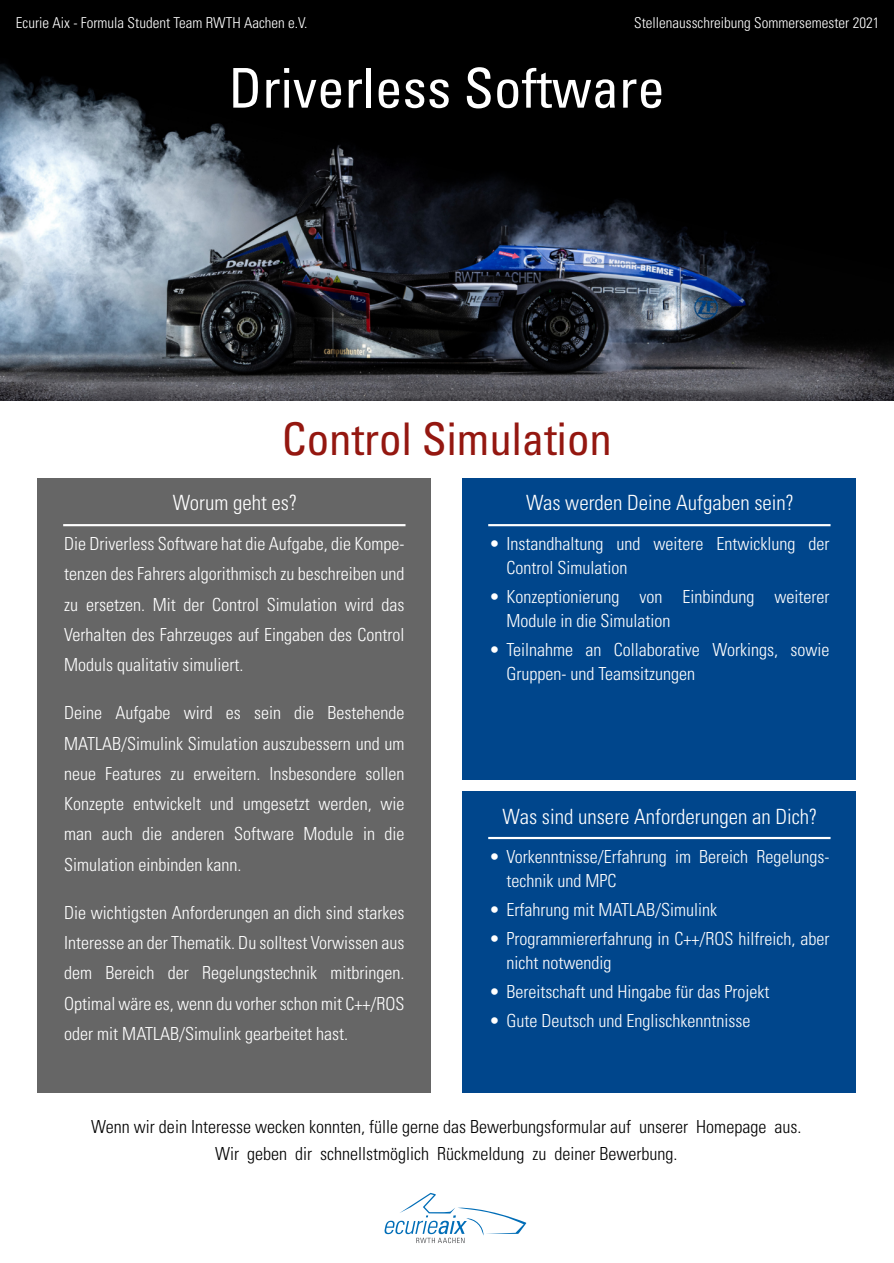
<style>
.page{position:relative;width:894px;height:1263px;background:#fff}
.page>*{position:absolute;margin:0;border:0;box-sizing:border-box;transform-origin:0 0}
.t1{font:condensed 54.9px "Univers LT Std";color:#fff}
.t2{font:condensed 45px "Univers LT Std";color:#941710}
.t3{font:300 condensed 21px "Univers LT Std";color:#fff}
.t4{font:300 condensed 18px/30.3px "Univers LT Std";color:#fff}
.t5{font:300 condensed 18px/27.3px "Univers LT Std";color:#000;text-align:center}
.t6{font:300 condensed 15px "Univers LT Std";color:#fff}
</style>
<div class="page">
<div style="left:0;top:0;width:893px;height:401px;background:#000"></div>
<div style="left:38px;top:478px;width:393px;height:614px;background:#666"></div>
<div style="left:462px;top:478px;width:393px;height:302px;background:#00468c"></div>
<div style="left:462px;top:791px;width:393px;height:301px;background:#00468c"></div>
<img style="left:0;top:64px;width:893px;height:337px">
<svg style="left:384px;top:1193px;width:142px;height:50px"></svg>
<hr style="left:64px;top:524px;width:340px;height:2px;background:#fff">
<hr style="left:489px;top:524px;width:340px;height:2px;background:#fff">
<hr style="left:489px;top:837px;width:340px;height:2px;background:#fff">
<p class="t6" style="left:16px;top:17px;width:293px">Ecurie Aix - Formula Student Team RWTH Aachen e.V.</p>
<p class="t6" style="left:634px;top:17px;width:246px">Stellenausschreibung Sommersemester 2021</p>
<h1 class="t1" style="left:229px;top:68px;width:437px">Driverless Software</h1>
<h2 class="t2" style="left:281px;top:422px;width:332px">Control Simulation</h2>
<p class="t3" style="left:173px;top:495px;width:126px">Worum geht es?</p>
<p class="t3" style="left:526px;top:495px;width:269px">Was werden Deine Aufgaben sein?</p>
<p class="t4" style="left:64px;top:531px;width:341px;text-align:justify">Die Driverless Software hat die Aufgabe, die Kompe&shy;tenzen des Fahrers algorithmisch zu beschreiben und zu ersetzen. Mit der Control Simulation wird das Verhalten des Fahrzeuges auf Eingaben des Control Moduls qualitativ simuliert.</p>
<p class="t4" style="left:64px;top:700px;width:341px;text-align:justify">Deine Aufgabe wird es sein die Bestehende MATLAB/Simulink Simulation auszubessern und um neue Features zu erweitern. Insbesondere sollen Konzepte entwickelt und umgesetzt werden, wie man auch die anderen Software Module in die Simulation einbinden kann.</p>
<p class="t4" style="left:64px;top:900px;width:341px;text-align:justify">Die wichtigsten Anforderungen an dich sind starkes Interesse an der Thematik. Du solltest Vorwissen aus dem Bereich der Regelungstechnik mitbringen.<br>Optimal wäre es, wenn du vorher schon mit C++/ROS oder mit MATLAB/Simulink gearbeitet hast.</p>
<p class="t4" style="left:506px;top:534px;width:324px;line-height:23.9px;text-indent:-17px">• Instandhaltung und weitere Entwicklung der<br>Control Simulation</p>
<p class="t4" style="left:506px;top:587px;width:324px;line-height:23.9px;text-indent:-17px">• Konzeptionierung von Einbindung weiterer<br>Module in die Simulation</p>
<p class="t4" style="left:506px;top:640px;width:324px;line-height:23.9px;text-indent:-17px">• Teilnahme an Collaborative Workings, sowie<br>Gruppen- und Teamsitzungen</p>
<p class="t3" style="left:502px;top:808px;width:316px">Was sind unsere Anforderungen an Dich?</p>
<p class="t4" style="left:506px;top:847px;width:324px;line-height:23.9px;text-indent:-17px">• Vorkenntnisse/Erfahrung im Bereich Regelungs&shy;technik und MPC</p>
<p class="t4" style="left:489px;top:897px;width:229px">• Erfahrung mit MATLAB/Simulink</p>
<p class="t4" style="left:506px;top:929px;width:324px;line-height:23.9px;text-indent:-17px">• Programmiererfahrung in C++/ROS hilfreich, aber nicht notwendig</p>
<p class="t4" style="left:489px;top:979px;width:281px">• Bereitschaft und Hingabe für das Projekt</p>
<p class="t4" style="left:489px;top:1008px;width:262px">• Gute Deutsch und Englischkenntnisse</p>
<p class="t5" style="left:91px;top:1115px;width:711px">Wenn wir dein Interesse wecken konnten, fülle gerne das Bewerbungsformular auf unserer Homepage aus.<br>Wir geben dir schnellstmöglich Rückmeldung zu deiner Bewerbung.</p>
</div>
